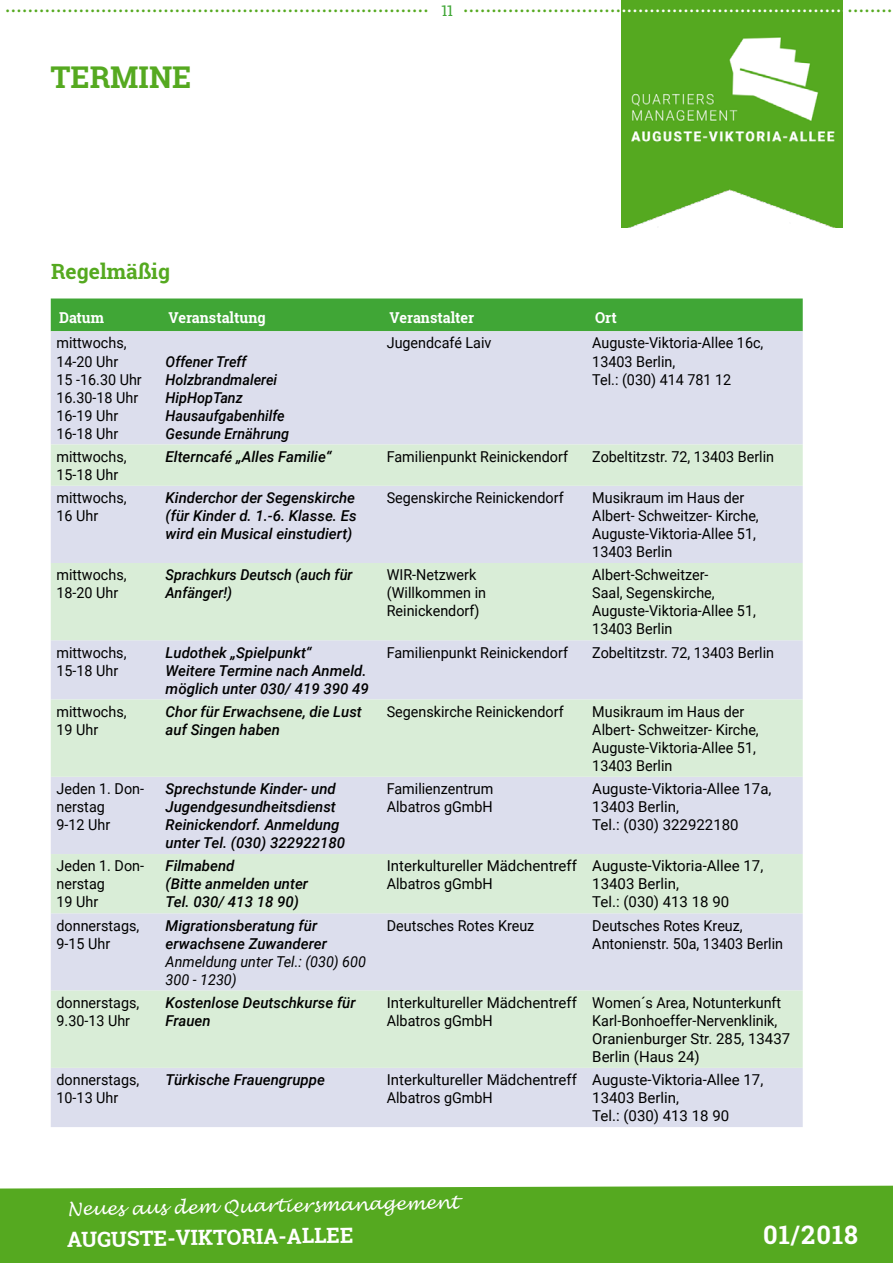
<style>
.page{position:relative;width:893px;height:1263px;background:#fff}
.page>*{position:absolute;margin:0;border:0;box-sizing:border-box;transform-origin:0 0}
.t1{font:700 30px "Roboto Slab";color:#55a920}
.t2{font:700 25.5px "Roboto Slab";letter-spacing:.04em;color:#fff}
.t3{font:700 21px "Roboto Slab";color:#fff}
.t4{font:700 21px "Roboto Slab";color:#55a920}
.t5{font:700 18px "Minion Pro";color:#55a920}
.t6{font:italic 18px "Lucida Handwriting";color:#fff}
.t7{font:15px/18px "Roboto";color:#000;scale:.96 1}
.t8{font:italic 500 15px/18px "Roboto";color:#000}
.t9{font:15px/18px "Roboto";color:#000}
.t10{font:italic 500 15px/18px "Roboto";color:#000;scale:.96 1}
.t11{font:italic 15px/18px "Roboto";color:#000;scale:.96 1}
.t12{font:700 15px "Roboto Slab";color:#fff;scale:.96 1}
.t13{font:15px "Roboto Slab";color:#40a636}
.s1{color:#fff}
</style>
<div class="page">
<div style="left:0;top:1185px;width:893px;height:78px;background:#55a920"></div>
<div style="left:51px;top:298px;width:752px;height:33px;background:#40a636"></div>
<div style="left:51px;top:331px;width:752px;height:796px;background:#dcdeed"></div>
<svg style="left:51px;top:444px;width:752px;height:624px;background:#dae6e1"></svg>
<img style="left:621px;top:0;width:222px;height:227px">
<p class="t13" style="left:441px;top:0;width:13px">11</p>
<p class="t5" style="left:6px;top:-7px;width:888px">.............................................................................................................<span class="s1">........................................</span>........</p>
<h1 class="t1" style="left:50px;top:56px;width:142px">TERMINE</h1>
<h3 class="t4" style="left:51px;top:257px;width:120px">Regelmäßig</h3>
<p class="t12" style="left:59px;top:307px;width:48px">Datum</p>
<p class="t12" style="left:168px;top:307px;width:103px">Veranstaltung</p>
<p class="t12" style="left:390px;top:307px;width:90px">Veranstalter</p>
<p class="t12" style="left:595px;top:307px;width:24px">Ort</p>
<p class="t7" style="left:57px;top:334px;width:90px">mittwochs,<br>14-20 Uhr<br>15 -16.30 Uhr<br>16.30-18 Uhr<br>16-19 Uhr<br>16-18 Uhr</p>
<p class="t7" style="left:387px;top:334px;width:111px">Jugendcafé Laiv</p>
<p class="t7" style="left:592px;top:334px;width:180px">Auguste-Viktoria-Allee 16c,<br>13403 Berlin,<br>Tel.: (030) 414 781 12</p>
<p class="t10" style="left:166px;top:352px;width:130px">Offener Treff<br>Holzbrandmalerei<br>HipHopTanz<br>Hausaufgabenhilfe<br>Gesunde Ernährung</p>
<p class="t7" style="left:57px;top:447px;width:74px">mittwochs,<br>15-18 Uhr</p>
<p class="t8" style="left:166px;top:447px;width:167px">Elterncafé „Alles Familie“</p>
<p class="t7" style="left:387px;top:447px;width:190px">Familienpunkt Reinickendorf</p>
<p class="t7" style="left:592px;top:447px;width:191px">Zobeltitzstr. 72, 13403 Berlin</p>
<p class="t7" style="left:57px;top:488px;width:74px">mittwochs,<br>16 Uhr</p>
<p class="t8" style="left:166px;top:488px;width:193px;text-align:justify">Kinderchor der Segenskirche (für Kinder d. 1.-6. Klasse. Es wird ein Musical einstudiert)</p>
<p class="t7" style="left:387px;top:488px;width:186px">Segenskirche Reinickendorf</p>
<p class="t7" style="left:592px;top:488px;width:175px">Musikraum im Haus der<br>Albert- Schweitzer- Kirche,<br>Auguste-Viktoria-Allee 51,<br>13403 Berlin</p>
<p class="t7" style="left:57px;top:565px;width:74px">mittwochs,<br>18-20 Uhr</p>
<p class="t10" style="left:166px;top:565px;width:196px">Sprachkurs Deutsch (auch für<br>Anfänger!)</p>
<p class="t7" style="left:387px;top:565px;width:105px">WIR-Netzwerk (Willkommen in<br>Reinickendorf)</p>
<p class="t7" style="left:592px;top:565px;width:172px">Albert-Schweitzer-<br>Saal, Segenskirche,<br>Auguste-Viktoria-Allee 51,<br>13403 Berlin</p>
<p class="t7" style="left:56px;top:643px;width:74px">mittwochs,<br>15-18 Uhr</p>
<p class="t8" style="left:166px;top:643px;width:205px">Ludothek „Spielpunkt“<br>Weitere Termine nach Anmeld. möglich unter 030/ 419 390 49</p>
<p class="t7" style="left:387px;top:643px;width:190px">Familienpunkt Reinickendorf</p>
<p class="t7" style="left:592px;top:643px;width:191px">Zobeltitzstr. 72, 13403 Berlin</p>
<p class="t7" style="left:57px;top:702px;width:74px">mittwochs,<br>19 Uhr</p>
<p class="t8" style="left:166px;top:702px;width:198px">Chor für Erwachsene, die Lust auf Singen haben</p>
<p class="t7" style="left:387px;top:702px;width:186px">Segenskirche Reinickendorf</p>
<p class="t7" style="left:592px;top:702px;width:175px">Musikraum im Haus der<br>Albert- Schweitzer- Kirche,<br>Auguste-Viktoria-Allee 51,<br>13403 Berlin</p>
<p class="t7" style="left:57px;top:779px;width:93px">Jeden 1. Don&shy;nerstag<br>9-12 Uhr</p>
<p class="t8" style="left:166px;top:779px;width:181px">Sprechstunde Kinder- und<br>Jugendgesundheitsdienst<br>Reinickendorf. Anmeldung unter Tel. (030) 322922180</p>
<p class="t7" style="left:387px;top:779px;width:113px">Familienzentrum<br>Albatros gGmbH</p>
<p class="t9" style="left:592px;top:779px;width:181px">Auguste-Viktoria-Allee 17a,<br>13403 Berlin,<br>Tel.: (030) 322922180</p>
<p class="t7" style="left:57px;top:856px;width:93px">Jeden 1. Don&shy;nerstag<br>19 Uhr</p>
<p class="t8" style="left:166px;top:856px;width:144px">Filmabend<br>(Bitte anmelden unter<br>Tel. 030/ 413 18 90)</p>
<p class="t9" style="left:387px;top:856px;width:192px">Interkultureller Mädchentreff<br>Albatros gGmbH</p>
<p class="t9" style="left:592px;top:856px;width:172px">Auguste-Viktoria-Allee 17,<br>13403 Berlin,<br>Tel.: (030) 413 18 90</p>
<p class="t7" style="left:57px;top:916px;width:88px">donnerstags,<br>9-15 Uhr</p>
<p class="t8" style="left:166px;top:916px;width:163px">Migrationsberatung für erwachsene Zuwanderer</p>
<p class="t11" style="left:166px;top:952px;width:210px">Anmeldung unter Tel.: (030) 600<br>300 - 1230)</p>
<p class="t7" style="left:387px;top:916px;width:155px">Deutsches Rotes Kreuz</p>
<p class="t7" style="left:592px;top:916px;width:200px">Deutsches Rotes Kreuz,<br>Antonienstr. 50a, 13403 Berlin</p>
<p class="t7" style="left:57px;top:993px;width:88px">donnerstags,<br>9.30-13 Uhr</p>
<p class="t8" style="left:166px;top:993px;width:191px">Kostenlose Deutschkurse für<br>Frauen</p>
<p class="t9" style="left:387px;top:993px;width:192px">Interkultureller Mädchentreff<br>Albatros gGmbH</p>
<p class="t7" style="left:592px;top:993px;width:208px">Women´s Area, Notunterkunft<br>Karl-Bonhoeffer-Nervenklinik,<br>Oranienburger Str. 285, 13437<br>Berlin (Haus 24)</p>
<p class="t7" style="left:57px;top:1070px;width:88px">donnerstags,<br>10-13 Uhr</p>
<p class="t8" style="left:166px;top:1070px;width:161px">Türkische Frauengruppe</p>
<p class="t9" style="left:387px;top:1070px;width:192px">Interkultureller Mädchentreff<br>Albatros gGmbH</p>
<p class="t9" style="left:592px;top:1070px;width:172px">Auguste-Viktoria-Allee 17,<br>13403 Berlin,<br>Tel.: (030) 413 18 90</p>
<p class="t6" style="left:67px;top:1198px;width:393px;rotate:-1deg">Neues aus dem Quartiersmanagement</p>
<h3 class="t3" style="left:67px;top:1225px;width:288px;rotate:-1deg">AUGUSTE-VIKTORIA-ALLEE</h3>
<h2 class="t2" style="left:763px;top:1218px;width:97px">01/2018</h2>
</div>
